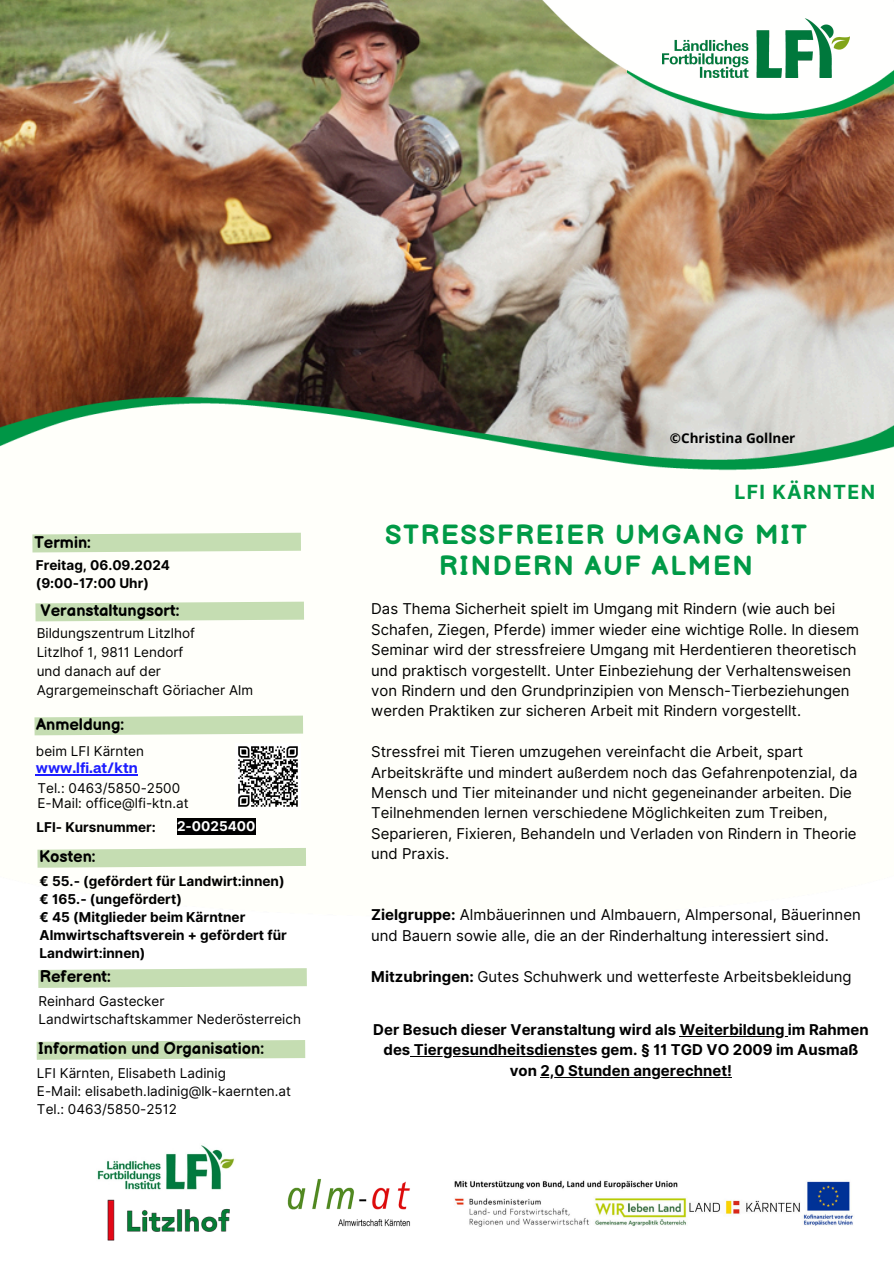
<style>
.page{position:relative;width:894px;height:1264px;background:#fff}
.page>*{position:absolute;margin:0;border:0;box-sizing:border-box;transform-origin:0 0}
.t1{font:700 27px/30.3px "Balsamiq Sans";letter-spacing:.07em;color:#009a46;text-align:center}
.t2{font:700 19.5px "Inter";letter-spacing:.07em;color:#009a46}
.t3{font:700 16.5px "Balsamiq Sans";color:#000}
.t4{font:700 15px "Articulat CF";color:#1d1dff}
.t5{font:14.85px/20.4px "Inter";color:#000}
.t6{font:700 14.85px "Inter";color:#000}
.t7{font:700 13.65px/18px "Inter";color:#000}
.t8{font:13.5px/18px "Inter";color:#000}
.t9{font:700 13.5px/18px "Inter";color:#000}
.t10{font:700 13.5px "Open Sans";color:#000}
.t11{font:700 13.5px "Inter";color:#fff}
.s1{font-weight:700}
</style>
<div class="page">
<img style="left:0;top:0;width:893px;height:448px">
<img style="left:0;top:398px;width:892px;height:437px">
<img style="left:499px;top:0;width:394px;height:119px">
<img style="left:662px;top:18px;width:187px;height:48px">
<img style="left:626px;top:66px;width:267px;height:53px">
<svg style="left:17px;top:592px;width:305px;height:38px"></svg>
<svg style="left:16px;top:706px;width:305px;height:38px"></svg>
<svg style="left:37px;top:848px;width:269px;height:20px;background:#cae0b9"></svg>
<svg style="left:38px;top:968px;width:269px;height:20px;background:#cae0b9"></svg>
<svg style="left:36px;top:1040px;width:270px;height:20px;background:#cae0b9"></svg>
<svg style="left:14px;top:523px;width:305px;height:38px"></svg>
<img style="left:454px;top:1180px;width:399px;height:47px">
<img style="left:97px;top:1145px;width:138px;height:45px">
<img style="left:287px;top:1179px;width:123px;height:48px">
<img style="left:107px;top:1199px;width:123px;height:42px">
<img style="left:235px;top:743px;width:66px;height:66px">
<hr style="left:36px;top:774px;width:102px;height:1px;background:#1d1dff">
<div style="left:177px;top:818px;width:78px;height:16px;background:#000"></div>
<hr style="left:679px;top:1035px;width:108px;height:1px;background:#000">
<hr style="left:410px;top:1056px;width:170px;height:1px;background:#000">
<hr style="left:540px;top:1076px;width:191px;height:1px;background:#000">
<p class="t10" style="left:669px;top:429px;width:127px">©Christina Gollner</p>
<p class="t3" style="left:34px;top:533px;width:58px">Termin:</p>
<p class="t9" style="left:36px;top:556px;width:136px">Freitag, 06.09.2024 (9:00-17:00 Uhr)</p>
<p class="t8" style="left:37px;top:624px;width:160px">Bildungszentrum Litzlhof</p>
<p class="t8" style="left:37px;top:643px;width:148px">Litzlhof 1, 9811 Lendorf</p>
<p class="t8" style="left:37px;top:662px;width:126px">und danach auf der</p>
<h3 class="t8" style="left:37px;top:680px;width:218px">Agrargemeinschaft Göriacher Alm</h3>
<h5 class="t3" style="left:41px;top:601px;width:140px">Veranstaltungsort:</h5>
<h2 class="t3" style="left:36px;top:715px;width:90px">Anmeldung:</h2>
<p class="t8" style="left:36px;top:741px;width:110px">beim LFI Kärnten</p>
<p class="t8" style="left:38px;top:779px;width:144px">Tel.: 0463/5850-2500</p>
<p class="t8" style="left:38px;top:793px;width:153px">E-Mail: office@lfi-ktn.at</p>
<h3 class="t4" style="left:36px;top:758px;width:104px">www.lfi.at/ktn</h3>
<h4 class="t9" style="left:37px;top:818px;width:121px">LFI- Kursnummer:</h4>
<h4 class="t11" style="left:177px;top:818px;width:80px">2-0025400</h4>
<h1 class="t3" style="left:39px;top:847px;width:58px">Kosten:</h1>
<p class="t7" style="left:40px;top:872px;width:249px">€ 55.- (gefördert für Landwirt:innen) € 165.- (ungefördert)<br>€ 45 (Mitglieder beim Kärntner<br>Almwirtschaftsverein + gefördert für<br>Landwirt:innen)</p>
<h3 class="t3" style="left:40px;top:967px;width:73px">Referent:</h3>
<p class="t8" style="left:39px;top:992px;width:264px">Reinhard Gastecker<br>Landwirtschaftskammer Nederösterreich</p>
<h5 class="t3" style="left:38px;top:1039px;width:228px">Information und Organisation:</h5>
<p class="t2" style="left:734px;top:480px;width:142px">LFI KÄRNTEN</p>
<h4 class="t1" style="left:385px;top:521px;width:423px">STRESSFREIER UMGANG MIT<br>RINDERN AUF ALMEN</h4>
<h3 class="t5" style="left:371px;top:598px;width:489px">Das Thema Sicherheit spielt im Umgang mit Rindern (wie auch bei Schafen, Ziegen, Pferde) immer wieder eine wichtige Rolle. In diesem Seminar wird der stressfreiere Umgang mit Herdentieren theoretisch und praktisch vorgestellt. Unter Einbeziehung der Verhaltensweisen von Rindern und den Grundprinzipien von Mensch-Tierbeziehungen werden Praktiken zur sicheren Arbeit mit Rindern vorgestellt.</h3>
<h5 class="t5" style="left:371px;top:741px;width:488px">Stressfrei mit Tieren umzugehen vereinfacht die Arbeit, spart Arbeitskräfte und mindert außerdem noch das Gefahrenpotenzial, da Mensch und Tier miteinander und nicht gegeneinander arbeiten. Die Teilnehmenden lernen verschiedene Möglichkeiten zum Treiben, Separieren, Fixieren, Behandeln und Verladen von Rindern in Theorie und Praxis.</h5>
<h3 class="t5" style="left:371px;top:904px;width:491px"><span class="s1">Zielgruppe:</span> Almbäuerinnen und Almbauern, Almpersonal, Bäuerinnen und Bauern sowie alle, die an der Rinderhaltung interessiert sind.</h3>
<p class="t5" style="left:371px;top:966px;width:482px"><span class="s1">Mitzubringen:</span> Gutes Schuhwerk und wetterfeste Arbeitsbekleidung</p>
<p class="t6" style="left:373px;top:1020px;width:496px">Der Besuch dieser Veranstaltung wird als Weiterbildung im Rahmen</p>
<h3 class="t6" style="left:383px;top:1040px;width:476px">des Tiergesundheitsdienstes gem. § 11 TGD VO 2009 im Ausmaß</h3>
<p class="t8" style="left:37px;top:1064px;width:190px">LFI Kärnten, Elisabeth Ladinig</p>
<p class="t6" style="left:509px;top:1061px;width:223px">von 2,0 Stunden angerechnet!</p>
<p class="t8" style="left:37px;top:1082px;width:255px">E-Mail: elisabeth.ladinig@lk-kaernten.at</p>
<p class="t8" style="left:37px;top:1100px;width:141px">Tel.: 0463/5850-2512</p>
</div>
